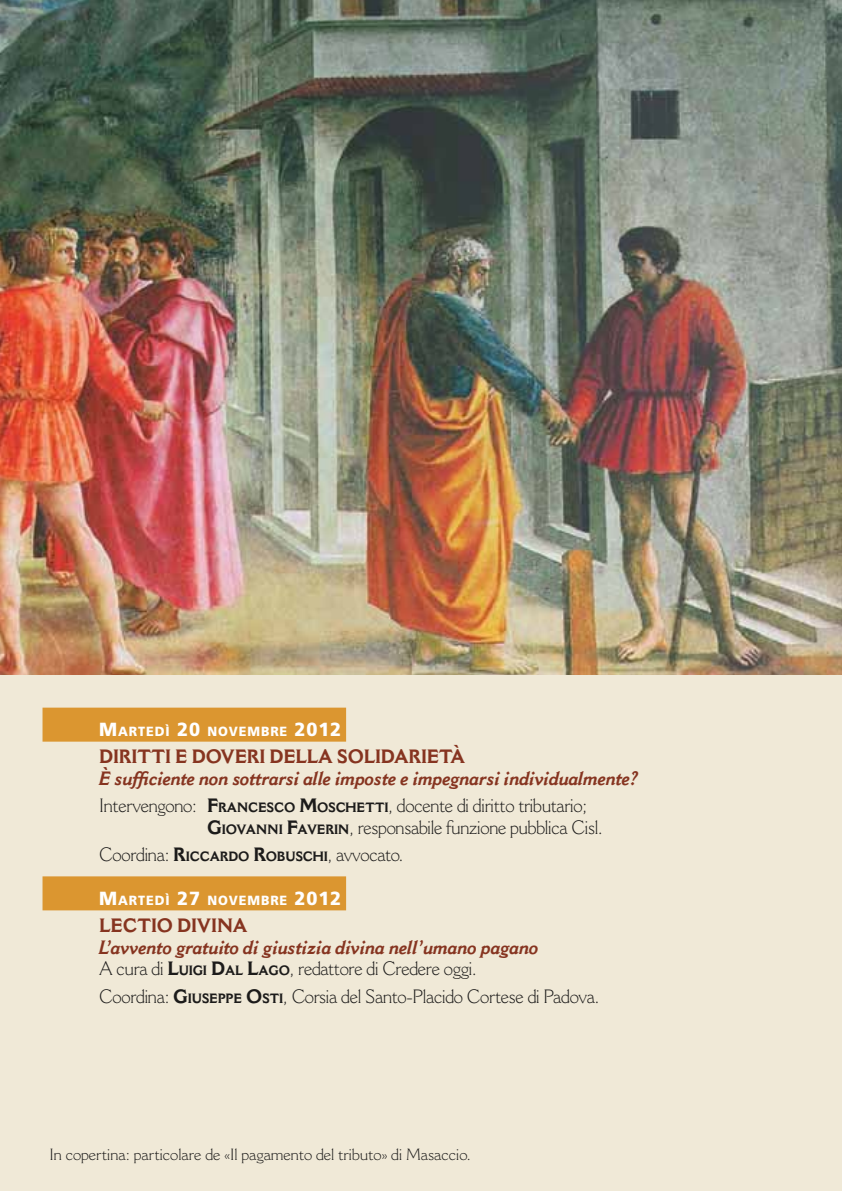
<style>
.page{position:relative;width:842px;height:1191px;background:#f0e9d7}
.page>*{position:absolute;margin:0;border:0;box-sizing:border-box;transform-origin:0 0}
.t1{font:italic 700 19px/27.4px "Cantoria MT Std";letter-spacing:-.015em;color:#863420;scale:.95 1}
.t2{font:300 19px/27.4px "Cantoria MT Std";letter-spacing:-.015em;color:#1c1b1a;scale:.95 1}
.t3{font:700 19px "Cantoria MT Std";letter-spacing:.255em;color:#863420;scale:.95 1}
.t4{font:700 19px "Cantoria MT Std";letter-spacing:.225em;color:#863420;scale:.95 1}
.t5{font:300 16px "Cantoria MT Std";color:#1c1b1a}
.t6{font:900 13.4px "Frutiger LT Std";letter-spacing:.07em;color:#fff;scale:.95 1}
.s1{font-size:19px}
.s2{font-weight:300;font-style:normal;color:#1c1b1a}
.s3{font-style:normal;color:#1c1b1a}
.s4{font-style:normal;font-size:13.4px;color:#1c1b1a}
.s5{font-weight:700}
.s6{font-weight:700;font-size:13.4px}
</style>
<div class="page">
<div style="left:43px;top:707px;width:303px;height:34px;background:#db9630"></div>
<div style="left:43px;top:876px;width:303px;height:34px;background:#db9630"></div>
<img style="left:0;top:0;width:842px;height:675px">
<p class="t6" style="left:99px;top:723px;width:256px"><span class="s1">M</span>ARTEDÌ <span class="s1">20</span> NOVEMBRE <span class="s1">2012</span></p>
<p class="t3" style="left:99px;top:745px;width:387px">DIRITTI E DOVERI DELLA S OLIDARIETÀ</p>
<p class="t1" style="left:99px;top:764px;width:569px">È sufficiente non sottrarsi alle imposte e impegnarsi individualmente?<br><span class="s2">Intervengono:</span> <span class="s3">F</span><span class="s4">RANCESCO</span> <span class="s3">M</span><span class="s4">OSCHETTI</span><span class="s2">, docente di diritto tributario;</span></p>
<p class="t2" style="left:99px;top:813px;width:532px;text-indent:108px"><span class="s5">G</span><span class="s6">IOVANN I</span> <span class="s5">F</span><span class="s6">AVERIN</span>, responsabile funzione pubblica Cisl.<br>Coordina: <span class="s5">R</span><span class="s6">ICCARDO</span> <span class="s5">R</span><span class="s6">OBUSCHI</span>, avvocato.</p>
<p class="t6" style="left:99px;top:892px;width:256px"><span class="s1">M</span>ARTEDÌ <span class="s1">27</span> NOVEMBRE <span class="s1">2012</span></p>
<p class="t4" style="left:99px;top:914px;width:153px">LECTIO DIVINA</p>
<p class="t1" style="left:99px;top:936px;width:464px;line-height:21.6px">L’avvento gratuito di giustizia divina nell’umano pagano<br><span class="s2">A cura di</span> <span class="s3">L</span><span class="s4">UIGI</span> <span class="s3">D</span><span class="s4">AL</span> <span class="s3">L</span><span class="s4">AGO</span><span class="s2">, redattore di Credere oggi.</span></p>
<p class="t2" style="left:99px;top:982px;width:528px">Coordina: <span class="s5">G</span><span class="s6">IUSEPPE</span> <span class="s5">O</span><span class="s6">STI</span>, Corsia del Santo-Placido Cortese di Padova.</p>
<p class="t5" style="left:50px;top:1145px;width:423px">In copertina: particolare de «Il pagamento del tributo» di Masaccio.</p>
</div>
